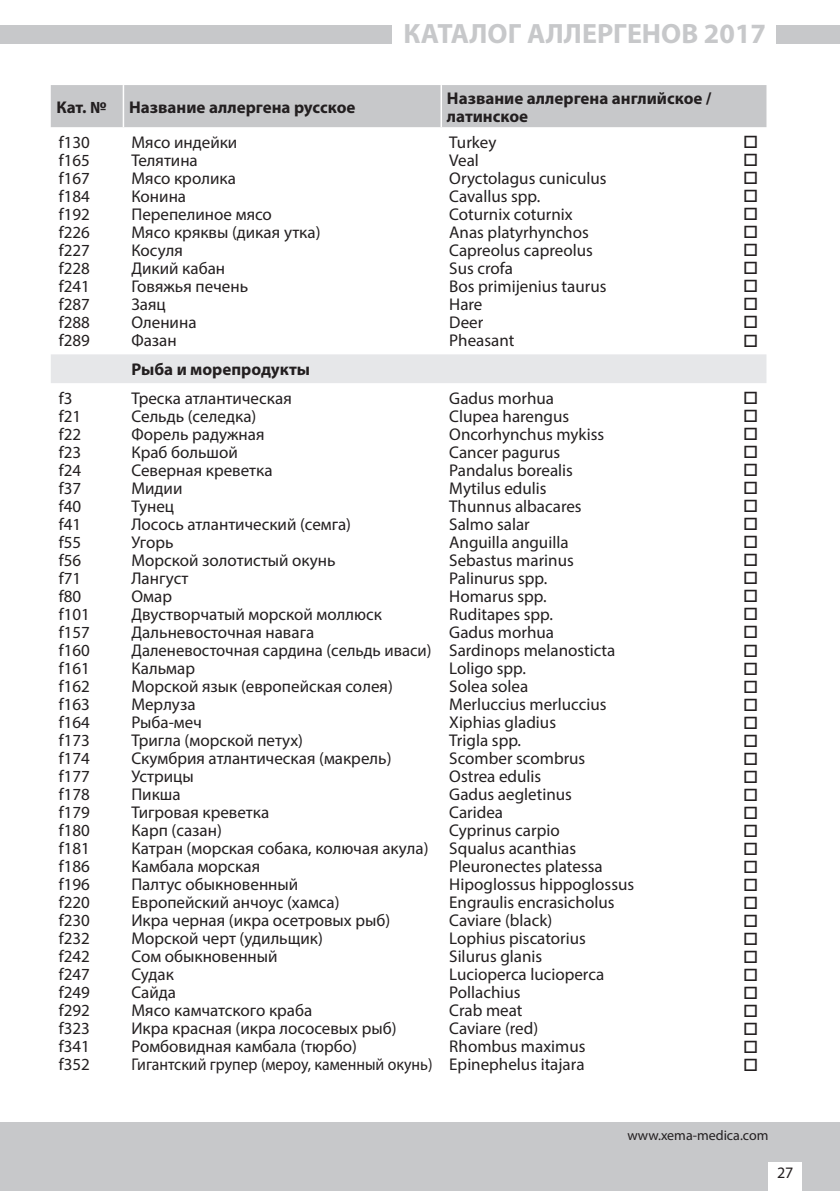
<style>
.page{position:relative;width:840px;height:1191px;background:#fff}
.page>*{position:absolute;margin:0;border:0;box-sizing:border-box;transform-origin:0 0}
.t1{font:700 28px "Myriad Pro";color:#c7c8ca}
.t2{font:17px/18px "Myriad Pro";color:#231f20}
.t3{font:700 17px/18px "Myriad Pro";color:#231f20}
.t4{font:17px/18px "Wingdings";color:#231f20;text-align:justify}
.t5{font:16px "Myriad Pro";color:#231f20}
.t6{font:14px "Myriad Pro";color:#231f20}
</style>
<div class="page">
<div style="left:0;top:1121px;width:839px;height:70px;background:#c7c8ca"></div>
<div style="left:0;top:25px;width:391px;height:18px;background:#c7c8ca"></div>
<div style="left:776px;top:25px;width:63px;height:18px;background:#c7c8ca"></div>
<div style="left:768px;top:1162px;width:33px;height:29px;background:#fff"></div>
<div style="left:51px;top:85px;width:715px;height:42px;background:#c7c8ca"></div>
<div style="left:51px;top:354px;width:715px;height:29px;background:#e6e7e9"></div>
<hr style="left:123px;top:85px;width:1px;height:42px;background:#fff">
<hr style="left:440px;top:85px;width:2px;height:42px;background:#fff">
<h1 class="t1" style="left:403px;top:16px;width:364px">КАТАЛОГ АЛЛЕРГЕНОВ 2017</h1>
<p class="t3" style="left:56px;top:97px;width:52px">Кат. №</p>
<p class="t3" style="left:129px;top:97px;width:228px">Название аллергена русское</p>
<p class="t3" style="left:446px;top:88px;width:266px">Название аллергена английское / латинское</p>
<p class="t2" style="left:59px;top:133px;width:33px;text-align:justify">f130 f165 f167 f184 f192 f226 f227 f228 f241 f287 f288 f289</p>
<p class="t2" style="left:131px;top:133px;width:190px">Мясо индейки<br>Телятина<br>Мясо кролика<br>Конина<br>Перепелиное мясо<br>Мясо кряквы (дикая утка)<br>Косуля<br>Дикий кабан<br>Говяжья печень<br>Заяц<br>Оленина<br>Фазан</p>
<p class="t2" style="left:449px;top:133px;width:159px">Turkey<br>Veal<br>Oryctolagus cuniculus<br>Cavallus spp.<br>Coturnix coturnix<br>Anas platyrhynchos<br>Capreolus capreolus<br>Sus crofa<br>Bos primijenius taurus<br>Hare<br>Deer<br>Pheasant</p>
<p class="t4" style="left:742px;top:133px;width:17px">□ □ □ □ □ □ □ □ □ □ □ □</p>
<p class="t3" style="left:131px;top:360px;width:180px">Рыба и морепродукты</p>
<p class="t2" style="left:59px;top:389px;width:33px">f3 f21 f22 f23 f24 f37 f40 f41 f55 f56 f71 f80 f101 f157 f160 f161 f162 f163 f164 f173 f174 f177 f178 f179 f180 f181 f186 f196 f220 f230 f232 f242 f247 f249 f292 f323 f341 f352</p>
<p class="t2" style="left:131px;top:389px;width:302px">Треска атлантическая<br>Сельдь (селедка)<br>Форель радужная<br>Краб большой<br>Северная креветка<br>Мидии<br>Тунец<br>Лосось атлантический (семга)<br>Угорь<br>Морской золотистый окунь<br>Лангуст<br>Омар<br>Двустворчатый морской моллюск<br>Дальневосточная навага<br>Даленевосточная сардина (сельдь иваси)<br>Кальмар<br>Морской язык (европейская солея)<br>Мерлуза<br>Рыба-меч<br>Тригла (морской петух)<br>Скумбрия атлантическая (макрель)<br>Устрицы<br>Пикша<br>Тигровая креветка<br>Карп (сазан)<br>Катран (морская собака, колючая акула)<br>Камбала морская<br>Палтус обыкновенный<br>Европейский анчоус (хамса)<br>Икра черная (икра осетровых рыб)<br>Морской черт (удильщик)<br>Сом обыкновенный<br>Судак<br>Сайда<br>Мясо камчатского краба<br>Икра красная (икра лососевых рыб)<br>Ромбовидная камбала (тюрбо)<br>Гигантский групер (мероу, каменный окунь)</p>
<p class="t2" style="left:449px;top:389px;width:186px">Gadus morhua<br>Clupea harengus<br>Oncorhynchus mykiss<br>Cancer pagurus<br>Pandalus borealis<br>Mytilus edulis<br>Thunnus albacares<br>Salmo salar<br>Anguilla anguilla<br>Sebastus marinus<br>Palinurus spp.<br>Homarus spp.<br>Ruditapes spp.<br>Gadus morhua<br>Sardinops melanosticta<br>Loligo spp.<br>Solea solea<br>Merluccius merluccius<br>Xiphias gladius<br>Trigla spp.<br>Scomber scombrus<br>Ostrea edulis<br>Gadus aegletinus<br>Caridea<br>Cyprinus carpio<br>Squalus acanthias<br>Pleuronectes platessa<br>Hipoglossus hippoglossus<br>Engraulis encrasicholus<br>Caviare (black)<br>Lophius piscatorius<br>Silurus glanis<br>Lucioperca lucioperca<br>Pollachius<br>Crab meat<br>Caviare (red)<br>Rhombus maximus<br>Epinephelus itajara</p>
<p class="t4" style="left:742px;top:389px;width:17px">□ □ □ □ □ □ □ □ □ □ □ □ □ □ □ □ □ □ □ □ □ □ □ □ □ □ □ □ □ □ □ □ □ □ □ □ □ □</p>
<p class="t6" style="left:627px;top:1126px;width:142px">www.xema-medica.com</p>
<p class="t5" style="left:776px;top:1163px;width:18px">27</p>
</div>
